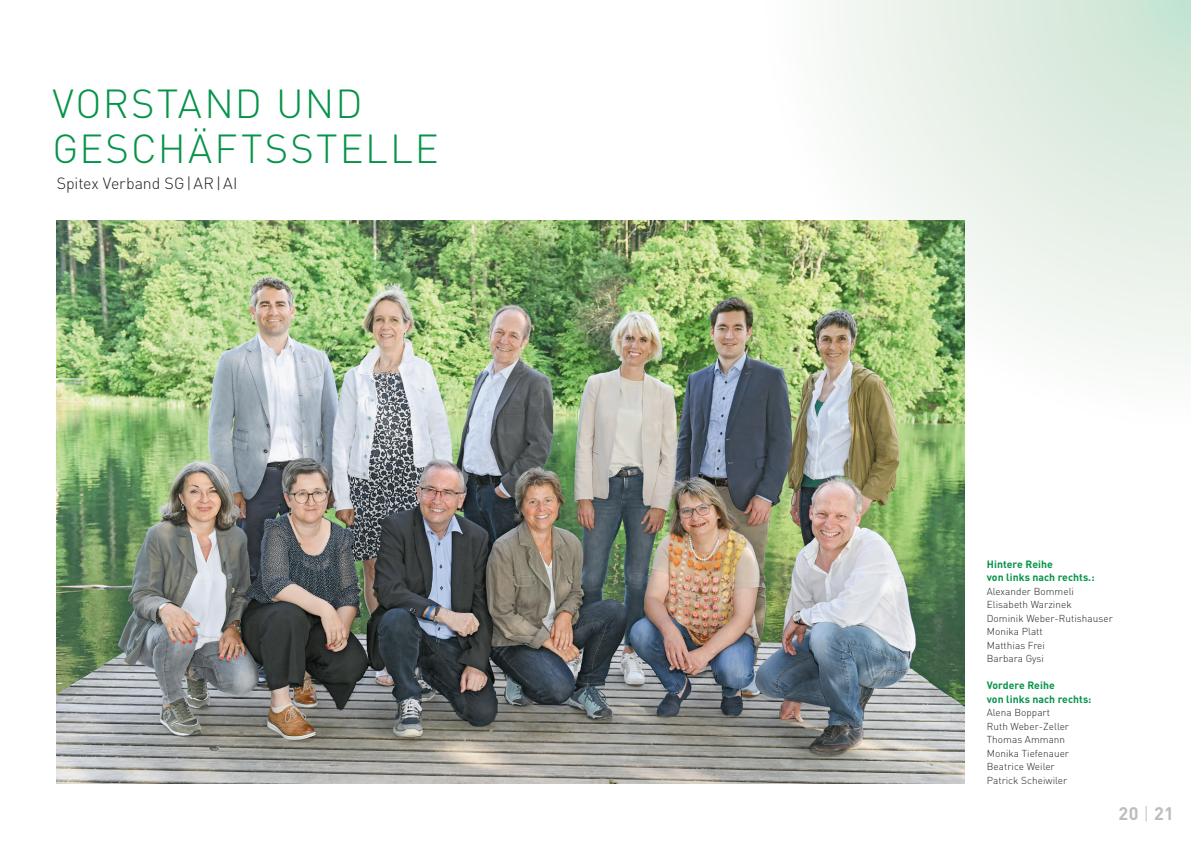
<style>
.page{position:relative;width:1191px;height:842px;background:#fff}
.page>*{position:absolute;margin:0;border:0;box-sizing:border-box;transform-origin:0 0}
.titel{font:300 40px/45px "DIN";letter-spacing:.05em;color:#06934a}
.t1{font:700 18px "DIN";color:#bcbdc0}
.Name{font:300 16px "DIN";letter-spacing:-.005em;color:#231f20}
.untertitel{font:700 10.5px/13.5px "DIN";letter-spacing:.005em;color:#06934a}
.grundtext{font:300 10px "DIN";letter-spacing:.005em;color:#231f20}
.s1{font-weight:300}
</style>
<div class="page">
<svg style="left:833px;top:0;width:358px;height:425px"></svg>
<img style="left:57px;top:220px;width:907px;height:563px">
<p class="titel" style="left:52px;top:81px;width:388px">VORSTAND UND<br>GESCHÄFTSSTELLE</p>
<p class="Name" style="left:57px;top:174px;width:182px">Spitex Verband SG|AR|AI</p>
<p class="untertitel" style="left:986px;top:556px;width:109px">Hintere Reihe<br>von links nach rechts.:</p>
<p class="grundtext" style="left:986px;top:585px;width:89px">Alexander Bommeli</p>
<p class="grundtext" style="left:986px;top:598px;width:86px">Elisabeth Warzinek</p>
<p class="grundtext" style="left:986px;top:612px;width:128px">Dominik Weber- Rutishauser</p>
<p class="grundtext" style="left:986px;top:625px;width:58px">Monika Platt</p>
<p class="grundtext" style="left:986px;top:639px;width:60px">Matthias Frei</p>
<p class="grundtext" style="left:986px;top:652px;width:59px">Barbara Gysi</p>
<p class="untertitel" style="left:986px;top:678px;width:106px">Vordere Reihe<br>von links nach rechts:</p>
<p class="grundtext" style="left:986px;top:706px;width:65px">Alena Boppart</p>
<p class="grundtext" style="left:986px;top:720px;width:84px">Ruth Weber-Zeller</p>
<p class="grundtext" style="left:986px;top:733px;width:80px">Thomas Ammann</p>
<p class="grundtext" style="left:986px;top:747px;width:84px">Monika Tiefenauer</p>
<p class="grundtext" style="left:986px;top:760px;width:69px">Beatrice Weiler</p>
<p class="grundtext" style="left:986px;top:774px;width:82px">Patrick Scheiwiler</p>
<h2 class="t1" style="left:1118px;top:802px;width:57px">20 <span class="s1">|</span> 21</h2>
</div>
